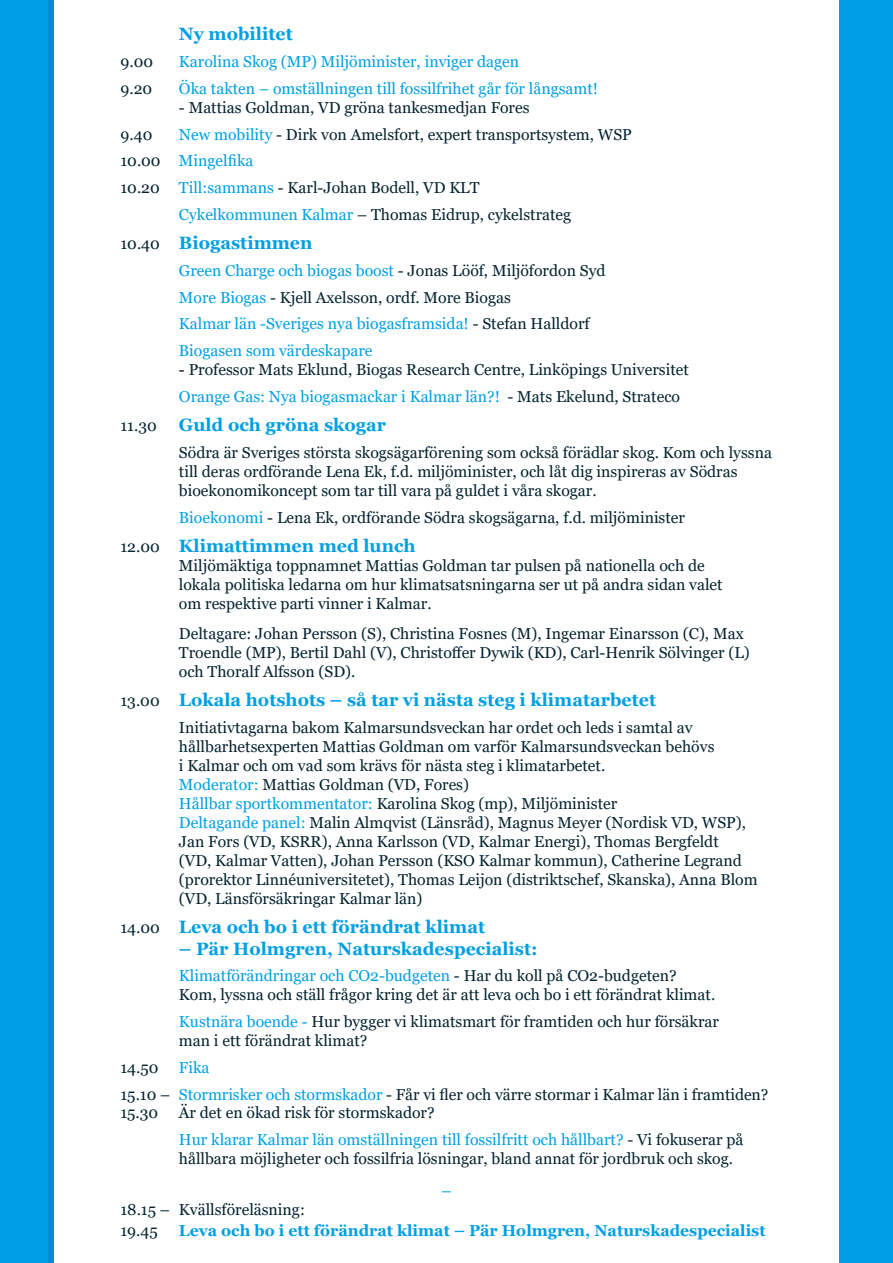
<style>
.page{position:relative;width:893px;height:1263px;background:#009fe3}
.page>*{position:absolute;margin:0;border:0;box-sizing:border-box;transform-origin:0 0}
.t1{font:700 17.85px "Georgia";color:#009fe3}
.t2{font:15.75px/18.9px "Georgia";color:#04232f}
.t3{font:15.75px/26.7px "Georgia";color:#009fe3}
.t4{font:700 15.75px "Georgia";color:#009fe3}
.s1{color:#009fe3}
.s2{color:#04232f}
.s3{font-weight:400;font-size:15.75px;color:#04232f}
.s4{color:#000}
</style>
<div class="page">
<div style="left:48px;top:0;width:92px;height:1263px;background:#008eca"></div>
<div style="left:54px;top:0;width:785px;height:1263px;background:#fff"></div>
<p class="t1" style="left:179px;top:23px;width:115px">Ny mobilitet</p>
<p class="t2" style="left:121px;top:53px;width:34px">9.00</p>
<p class="t3" style="left:179px;top:49px;width:342px">Karolina Skog (MP) Miljöminister, inviger dagen</p>
<p class="t2" style="left:121px;top:79px;width:33px">9.20</p>
<p class="t3" style="left:179px;top:75px;width:421px">Öka takten – omställningen till fossilfrihet går för långsamt!</p>
<p class="t2" style="left:121px;top:94px;width:411px;line-height:26.7px">- Mattias Goldman, VD gröna tankesmedjan Fores<br>9.40</p>
<p class="t2" style="left:179px;top:125px;width:454px"><span class="s1">New mobility</span> - Dirk von Amelsfort, expert transportsystem, WSP</p>
<p class="t3" style="left:121px;top:148px;width:134px"><span class="s2">10.00</span> Mingelfika</p>
<p class="t2" style="left:121px;top:179px;width:361px">10.20 <span class="s1">Till:sammans</span> - Karl-Johan Bodell, VD KLT</p>
<p class="t2" style="left:179px;top:205px;width:394px"><span class="s1">Cykelkommunen Kalmar</span> – Thomas Eidrup, cykelstrateg</p>
<p class="t1" style="left:121px;top:231px;width:193px"><span class="s3">10.40</span> Biogastimmen</p>
<p class="t3" style="left:179px;top:257px;width:428px">Green Charge och biogas boost <span class="s2">- Jonas Lööf, Miljöfordon Syd </span>More Biogas <span class="s2">- Kjell Axelsson, ordf. More Biogas<br></span>Kalmar län -Sveriges nya biogasframsida! <span class="s2">- Stefan Halldorf </span>Biogasen som värdeskapare</p>
<p class="t2" style="left:179px;top:357px;width:511px;line-height:26.7px"><span class="s4">-</span> Professor Mats Eklund, Biogas Research Centre, Linköpings Universitet<br><span class="s1">Orange Gas: Nya biogasmackar i Kalmar län?!</span> - Mats Ekelund, Strateco</p>
<p class="t1" style="left:121px;top:413px;width:267px"><span class="s3">11.30</span> Guld och gröna skogar</p>
<p class="t2" style="left:179px;top:443px;width:594px">Södra är Sveriges största skogsägarförening som också förädlar skog. Kom och lyssna till deras ordförande Lena Ek, f.d. miljöminister, och låt dig inspireras av Södras bioekonomikoncept som tar till vara på guldet i våra skogar.</p>
<p class="t2" style="left:179px;top:508px;width:508px"><span class="s1">Bioekonomi</span> - Lena Ek, ordförande Södra skogsägarna, f.d. miljöminister</p>
<p class="t1" style="left:121px;top:534px;width:297px"><span class="s3">12.00</span> Klimattimmen med lunch</p>
<p class="t2" style="left:179px;top:556px;width:545px">Miljömäktiga toppnamnet Mattias Goldman tar pulsen på nationella och de lokala politiska ledarna om hur klimatsatsningarna ser ut på andra sidan valet om respektive parti vinner i Kalmar.</p>
<p class="t2" style="left:179px;top:625px;width:572px">Deltagare: Johan Persson (S), Christina Fosnes (M), Ingemar Einarsson (C), Max<br>Troendle (MP), Bertil Dahl (V), Christoffer Dywik (KD), Carl-Henrik Sölvinger (L) och Thoralf Alfsson (SD).</p>
<p class="t1" style="left:121px;top:689px;width:537px"><span class="s3">13.00</span> Lokala hotshots – så tar vi nästa steg i klimatarbetet</p>
<p class="t2" style="left:179px;top:719px;width:580px">Initiativtagarna bakom Kalmarsundsveckan har ordet och leds i samtal av hållbarhetsexperten Mattias Goldman om varför Kalmarsundsveckan behövs<br>i Kalmar och om vad som krävs för nästa steg i klimatarbetet.<br><span class="s1">Moderator:</span> Mattias Goldman (VD, Fores)<br><span class="s1">Hållbar sportkommentator:</span> Karolina Skog (mp), Miljöminister<br><span class="s1">Deltagande panel:</span> Malin Almqvist (Länsråd), Magnus Meyer (Nordisk VD, WSP), Jan Fors (VD, KSRR), Anna Karlsson (VD, Kalmar Energi), Thomas Bergfeldt<br>(VD, Kalmar Vatten), Johan Persson (KSO Kalmar kommun), Catherine Legrand (prorektor Linnéuniversitetet), Thomas Leijon (distriktschef, Skanska), Anna Blom (VD, Länsförsäkringar Kalmar län)</p>
<p class="t1" style="left:121px;top:915px;width:366px"><span class="s3">14.00</span> Leva och bo i ett förändrat klimat</p>
<p class="t1" style="left:179px;top:937px;width:360px">– Pär Holmgren, Naturskadespecialist:</p>
<p class="t2" style="left:179px;top:967px;width:538px"><span class="s1">Klimatförändringar och CO2-budgeten</span> - Har du koll på CO2-budgeten?<br>Kom, lyssna och ställ frågor kring det är att leva och bo i ett förändrat klimat.</p>
<p class="t2" style="left:179px;top:1012px;width:541px"><span class="s1">Kustnära boende -</span> Hur bygger vi klimatsmart för framtiden och hur försäkrar man i ett förändrat klimat?</p>
<p class="t2" style="left:121px;top:1058px;width:40px">14.50</p>
<p class="t2" style="left:121px;top:1054px;width:649px;line-height:26.7px;text-indent:58px"><span class="s1">Fika<br></span>15.10 – <span class="s1">Stormrisker och stormskador</span> - Får vi fler och värre stormar i Kalmar län i framtiden?</p>
<p class="t2" style="left:121px;top:1104px;width:39px">15.30</p>
<p class="t3" style="left:179px;top:1100px;width:566px"><span class="s2">Är det en ökad risk för stormskador?<br></span>Hur klarar Kalmar län omställningen till fossilfritt och hållbart? <span class="s2">- Vi fokuserar på</span></p>
<p class="t2" style="left:179px;top:1150px;width:556px">hållbara möjligheter och fossilfria lösningar, bland annat för jordbruk och skog.</p>
<p class="t3" style="left:441px;top:1177px;width:12px">–</p>
<p class="t2" style="left:120px;top:1199px;width:186px;line-height:21.5px">18.15 – Kvällsföreläsning:<br>19.45</p>
<p class="t4" style="left:179px;top:1220px;width:588px">Leva och bo i ett förändrat klimat – Pär Holmgren, Naturskadespecialist</p>
</div>
